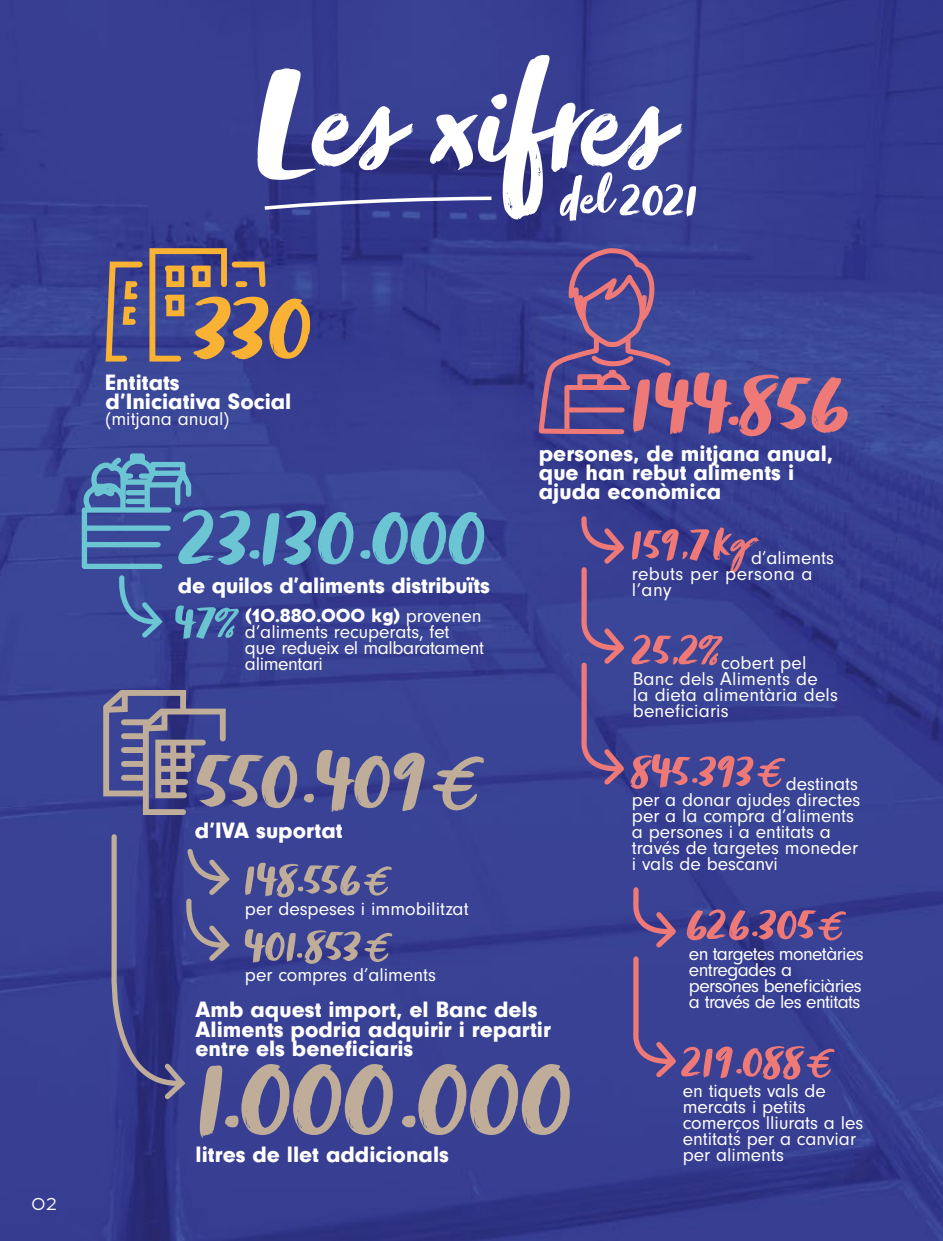
<style>
.page{position:relative;width:943px;height:1241px;background:#fff}
.page>*{position:absolute;margin:0;border:0;box-sizing:border-box;transform-origin:0 0}
.t1{font:156.28px "Zooja Pro";color:#fff}
.t2{font:130.9px "Zooja Pro";color:#bfad99}
.t3{font:110.95px "Zooja Pro";color:#f9b234}
.t4{font:96.6px "Zooja Pro";color:#6bc5d3}
.t5{font:96.6px "Zooja Pro";color:#bfad99}
.t6{font:96.6px "Zooja Pro";color:#ef7977}
.t7{font:73.5px "Zooja Pro";color:#ef7977}
.t8{font:73.5px "Zooja Pro";color:#bfad99}
.t9{font:55.12px "Zooja Pro";color:#fff}
.t10{font:52.5px "Zooja Pro";color:#ef7977}
.t11{font:52.5px "Zooja Pro";color:#bfad99}
.t12{font:52.5px "Zooja Pro";color:#6ac4cf}
.t13{font:23.1px/19.2px "Neuzeit Gro T Blac";color:#fff}
.t14{font:19.25px/15.9px "Neuzeit Gro";color:#fff}
.t15{font:19.25px/15.9px "Neuzeit Gro";letter-spacing:-.03em;color:#fff}
.t16{font:19.25px/15.9px "Neuzeit Gro";letter-spacing:-.02em;color:#fff}
.t17{font:19.25px/15.9px "Neuzeit Gro";letter-spacing:.025em;color:#fff}
.t18{font:800 19.25px "Acrom";letter-spacing:-.04em;color:#fff}
.t19{font:17.5px "Acrom";color:#fff}
.s1{font-family:"Neuzeit Gro";font-weight:400}
.s2{font-size:135.8px}
.s3{font-size:73.5px}
</style>
<div class="page">
<img style="left:0;top:0;width:943px;height:1240px">
<svg style="left:103px;top:245px;width:166px;height:119px;background:#5d567f"></svg>
<svg style="left:536px;top:244px;width:139px;height:192px;background:#584a8d"></svg>
<svg style="left:579px;top:513px;width:49px;height:276px;background:#55498e"></svg>
<svg style="left:630px;top:884px;width:50px;height:197px;background:#53498f"></svg>
<svg style="left:98px;top:684px;width:131px;height:133px;background:#5a5b92"></svg>
<div style="left:159px;top:752px;width:33px;height:6px;background:#bfad99"></div>
<div style="left:170px;top:744px;width:6px;height:48px;background:#bfad99"></div>
<div style="left:185px;top:744px;width:6px;height:24px;background:#bfad99"></div>
<div style="left:161px;top:765px;width:27px;height:6px;background:#bfad99"></div>
<div style="left:161px;top:779px;width:24px;height:5px;background:#bfad99"></div>
<svg style="left:109px;top:831px;width:124px;height:272px;background:#3e428c"></svg>
<svg style="left:79px;top:450px;width:115px;height:192px;background:#4562a4"></svg>
<svg style="left:261px;top:195px;width:234px;height:16px"></svg>
<p class="t19" style="left:31px;top:1192px;width:27px">02</p>
<h1 class="t1" style="left:252px;top:30px;width:407px">Les xifres</h1>
<h3 class="t9" style="left:559px;top:165px;width:140px">del 2021</h3>
<h3 class="t3" style="left:191px;top:258px;width:121px">330</h3>
<p class="t13" style="left:106px;top:372px;width:187px">Entitats d’Iniciativa Social</p>
<p class="t14" style="left:106px;top:411px;width:125px">(mitjana anual)</p>
<h3 class="t4" style="left:178px;top:476px;width:308px">23.130.000</h3>
<p class="t13" style="left:178px;top:575px;width:313px">de quilos d’aliments distribuïts</p>
<h3 class="t12" style="left:174px;top:589px;width:67px">47%</h3>
<p class="t18" style="left:245px;top:600px;width:238px">(10.880.000 kg) <span class="s1">provenen</span></p>
<p class="t16" style="left:245px;top:623px;width:241px">d’aliments recuperats, fet que redueix el malbaratament alimentari</p>
<h3 class="t6" style="left:629px;top:343px;width:219px">144.856</h3>
<p class="t13" style="left:539px;top:443px;width:296px">persones, de mitjana anual, que han rebut aliments i ajuda econòmica</p>
<h3 class="t10" style="left:630px;top:511px;width:121px">159,7 kg</h3>
<p class="t17" style="left:632px;top:549px;width:204px;text-indent:119px">d’aliments rebuts per persona a l’any</p>
<h3 class="t10" style="left:631px;top:616px;width:93px">25,2%</h3>
<p class="t14" style="left:632px;top:655px;width:207px;text-indent:88px">cobert pel<br>Banc dels Aliments de la dieta alimentària dels beneficiaris</p>
<h3 class="t5" style="left:195px;top:720px;width:295px">550.409 <span class="s2">€</span></h3>
<p class="t13" style="left:195px;top:820px;width:149px">d’IVA suportat</p>
<h3 class="t11" style="left:243px;top:846px;width:118px">148.556</h3>
<p class="t14" style="left:245px;top:900px;width:225px">per despeses i immobilitzat</p>
<h3 class="t8" style="left:361px;top:840px;width:35px">€</h3>
<h3 class="t11" style="left:243px;top:912px;width:119px">401.853</h3>
<p class="t14" style="left:245px;top:967px;width:193px">per compres d’aliments</p>
<h3 class="t8" style="left:361px;top:907px;width:35px">€</h3>
<p class="t13" style="left:195px;top:999px;width:357px">Amb aquest import, el Banc dels<br>Aliments podria adquirir i repartir entre els beneficiaris</p>
<h2 class="t2" style="left:195px;top:1015px;width:377px">1.000.000</h2>
<p class="t13" style="left:195px;top:1144px;width:255px">litres de llet addicionals</p>
<h3 class="t10" style="left:630px;top:738px;width:159px">845.393 <span class="s3">€</span></h3>
<p class="t14" style="left:632px;top:776px;width:230px;text-indent:154px">destinats per a donar ajudes directes per a la compra d’aliments a persones i a entitats a través de targetes moneder i vals de bescanvi</p>
<h3 class="t10" style="left:684px;top:891px;width:131px">626.305</h3>
<p class="t15" style="left:689px;top:945px;width:176px">en targetes monetàries</p>
<h3 class="t7" style="left:815px;top:885px;width:35px">€</h3>
<p class="t15" style="left:689px;top:961px;width:174px">entregades a persones beneficiàries a través de les entitats</p>
<h3 class="t10" style="left:681px;top:1028px;width:123px">219.088</h3>
<p class="t14" style="left:682px;top:1083px;width:145px">en tiquets vals de</p>
<h3 class="t7" style="left:803px;top:1022px;width:35px">€</h3>
<p class="t14" style="left:682px;top:1099px;width:182px">mercats i petits comerços lliurats a les entitats per a canviar per aliments</p>
</div>
